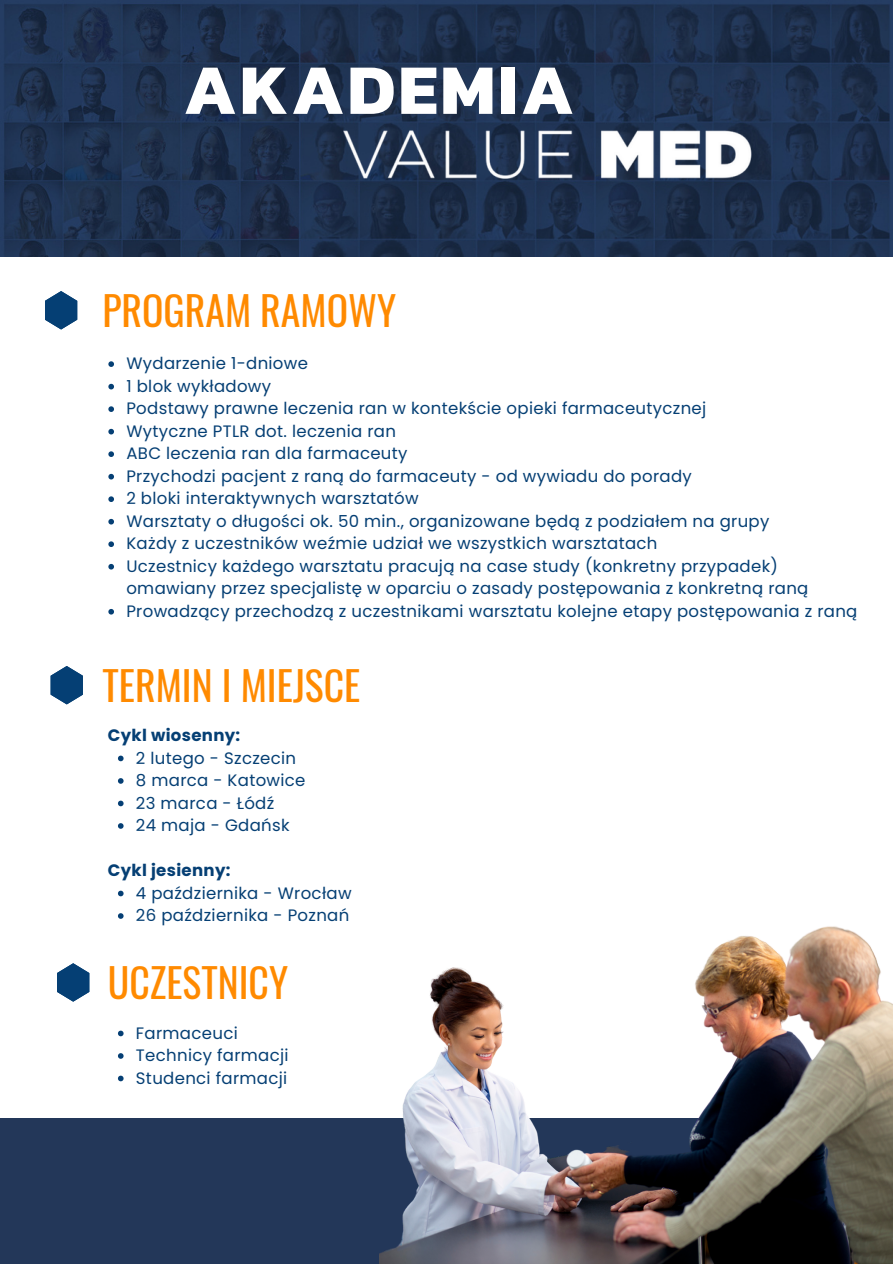
<style>
.page{position:relative;width:893px;height:1264px;background:#fff}
.page>*{position:absolute;margin:0;border:0;box-sizing:border-box;transform-origin:0 0}
.t1{font:700 71.7px "Kanit";letter-spacing:.035em;color:#fff}
.t2{font:39.75px "Oswald";color:#ff8a00}
.t3{font:16.5px/22.5px "Poppins";letter-spacing:.02em;color:#053f74}
.t4{font:700 16.5px "Poppins";letter-spacing:.02em;color:#053f74}
</style>
<div class="page">
<div style="left:0;top:1117px;width:892px;height:146px;background:#233759"></div>
<img style="left:0;top:0;width:892px;height:256px">
<img style="left:334px;top:96px;width:428px;height:113px">
<svg style="left:51px;top:666px;width:32px;height:38px"></svg>
<svg style="left:118px;top:1030px;width:6px;height:6px"></svg>
<svg style="left:118px;top:1053px;width:6px;height:5px"></svg>
<svg style="left:118px;top:1075px;width:6px;height:6px"></svg>
<svg style="left:57px;top:963px;width:32px;height:38px"></svg>
<svg style="left:45px;top:291px;width:32px;height:38px"></svg>
<img style="left:379px;top:926px;width:513px;height:337px">
<svg style="left:108px;top:361px;width:6px;height:6px"></svg>
<svg style="left:108px;top:384px;width:6px;height:5px"></svg>
<svg style="left:108px;top:406px;width:6px;height:6px"></svg>
<svg style="left:108px;top:429px;width:6px;height:5px"></svg>
<svg style="left:108px;top:451px;width:6px;height:6px"></svg>
<svg style="left:108px;top:474px;width:6px;height:5px"></svg>
<svg style="left:108px;top:496px;width:6px;height:6px"></svg>
<svg style="left:108px;top:519px;width:6px;height:5px"></svg>
<svg style="left:108px;top:541px;width:6px;height:6px"></svg>
<svg style="left:108px;top:564px;width:6px;height:5px"></svg>
<svg style="left:108px;top:609px;width:6px;height:5px"></svg>
<svg style="left:118px;top:755px;width:6px;height:6px"></svg>
<svg style="left:118px;top:778px;width:6px;height:5px"></svg>
<svg style="left:118px;top:800px;width:6px;height:6px"></svg>
<svg style="left:118px;top:823px;width:6px;height:5px"></svg>
<svg style="left:118px;top:890px;width:6px;height:6px"></svg>
<svg style="left:118px;top:913px;width:6px;height:5px"></svg>
<p class="t1" style="left:184px;top:35px;width:392px">AKADEMIA</p>
<p class="t2" style="left:102px;top:279px;width:295px">PROGRAM RAMOWY</p>
<p class="t3" style="left:126px;top:352px;width:183px">Wydarzenie 1-dniowe</p>
<p class="t3" style="left:126px;top:374px;width:146px">1 blok wykładowy</p>
<p class="t3" style="left:126px;top:397px;width:581px">Podstawy prawne leczenia ran w kontekście opieki farmaceutycznej</p>
<p class="t3" style="left:126px;top:419px;width:271px">Wytyczne PTLR dot. leczenia ran</p>
<p class="t3" style="left:126px;top:442px;width:282px">ABC leczenia ran dla farmaceuty</p>
<p class="t3" style="left:126px;top:464px;width:567px">Przychodzi pacjent z raną do farmaceuty - od wywiadu do porady</p>
<p class="t3" style="left:126px;top:487px;width:294px">2 bloki interaktywnych warsztatów</p>
<p class="t3" style="left:126px;top:509px;width:644px">Warsztaty o długości ok. 50 min., organizowane będą z podziałem na grupy</p>
<p class="t3" style="left:126px;top:532px;width:532px">Każdy z uczestników weźmie udział we wszystkich warsztatach</p>
<p class="t3" style="left:126px;top:554px;width:683px">Uczestnicy każdego warsztatu pracują na case study (konkretny przypadek) omawiany przez specjalistę w oparciu o zasady postępowania z konkretną raną</p>
<p class="t3" style="left:126px;top:599px;width:732px">Prowadzący przechodzą z uczestnikami warsztatu kolejne etapy postępowania z raną</p>
<p class="t2" style="left:102px;top:655px;width:259px">TERMIN I MIEJSCE</p>
<p class="t4" style="left:108px;top:723px;width:134px">Cykl wiosenny:</p>
<p class="t3" style="left:136px;top:746px;width:162px">2 lutego - Szczecin</p>
<p class="t3" style="left:136px;top:769px;width:171px">8 marca - Katowice</p>
<p class="t3" style="left:136px;top:791px;width:140px">23 marca - Łódź</p>
<p class="t3" style="left:136px;top:814px;width:155px">24 maja - Gdańsk</p>
<p class="t4" style="left:108px;top:858px;width:124px">Cykl jesienny:</p>
<p class="t3" style="left:136px;top:881px;width:217px">4 października - Wrocław</p>
<p class="t3" style="left:136px;top:904px;width:215px">26 października - Poznań</p>
<p class="t2" style="left:108px;top:951px;width:182px">UCZESTNICY</p>
<p class="t3" style="left:136px;top:1021px;width:103px">Farmaceuci</p>
<p class="t3" style="left:136px;top:1043px;width:154px">Technicy farmacji</p>
<p class="t3" style="left:136px;top:1066px;width:153px">Studenci farmacji</p>
</div>
